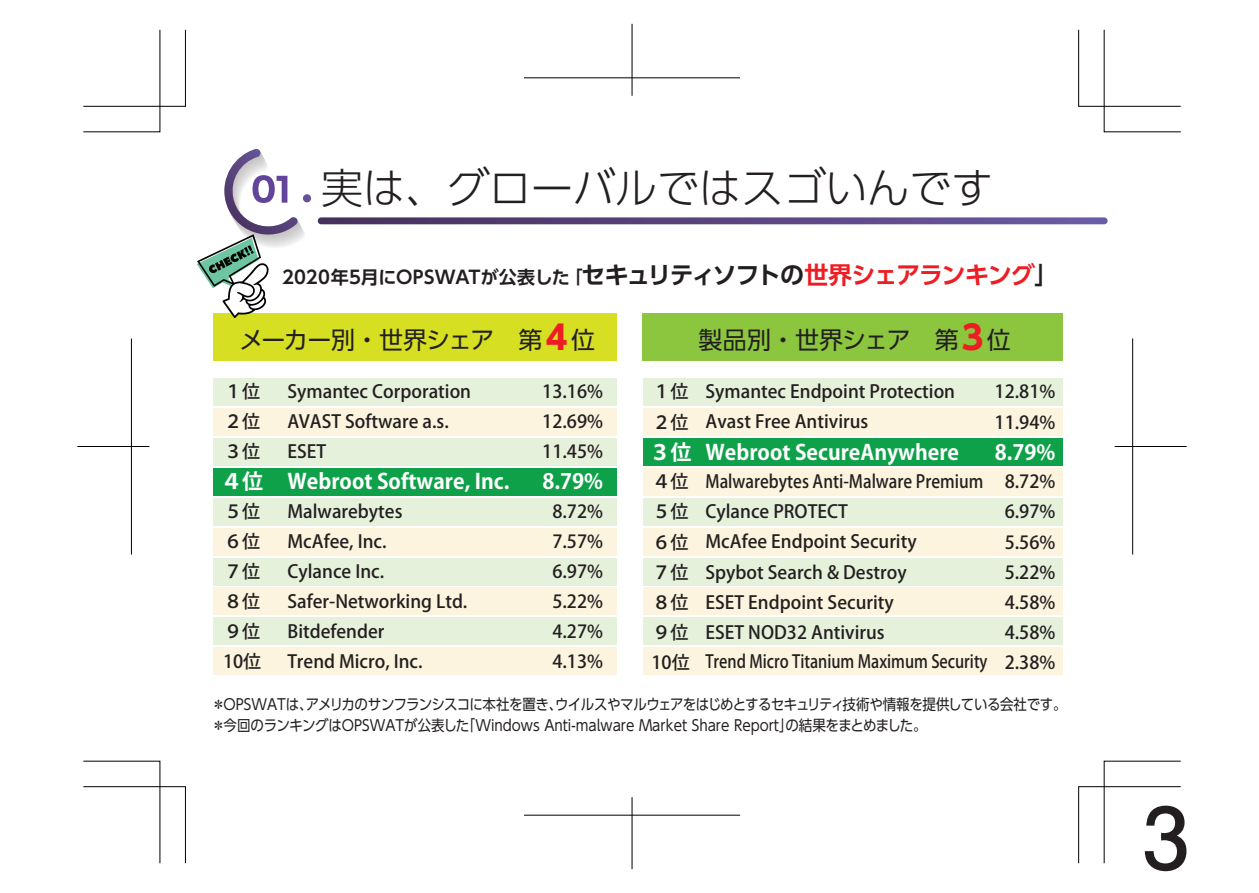
<style>
.page{position:relative;width:1259px;height:893px;background:#fff}
.page>*{position:absolute;margin:0;border:0;box-sizing:border-box;transform-origin:0 0}
.t1{font:300 42px "UD Shin Go Pro";color:#231f20}
.t2{font:24px "UD Shin Go Pro";letter-spacing:-.04em;color:#231f20}
.t3{font:700 21px "Koz Go Pr 6 N";color:#fff}
.t4{font:500 18px/30px "Koz Go Pr 6 N";color:#231f20;text-align:justify}
.t5{font:500 18px/30px "Koz Go Pr 6 N";color:#231f20;scale:.9 1}
.t6{font:700 18px "UD Shin Go Pro De";color:#231f20}
.t7{font:15px/21px "UD Shin Go Pro";letter-spacing:-.015em;color:#231f20;scale:.9 1}
.s1{font-size:24px}
.s2{font-size:24px;color:#ee1d23}
.s3{font-weight:700;font-size:33px;color:#ee1d23}
</style>
<div class="page">
<svg style="left:318px;top:217px;width:789px;height:7px;background:#634f86"></svg>
<div style="left:213px;top:408px;width:404px;height:27px;background:#fcf4de"></div>
<div style="left:213px;top:438px;width:404px;height:27px;background:#e6f1db"></div>
<div style="left:213px;top:468px;width:404px;height:27px;background:#0fa14a"></div>
<div style="left:213px;top:498px;width:404px;height:27px;background:#e6f1db"></div>
<div style="left:213px;top:528px;width:404px;height:27px;background:#fcf4de"></div>
<div style="left:213px;top:378px;width:404px;height:28px;background:#e6f1db"></div>
<div style="left:213px;top:618px;width:404px;height:27px;background:#e6f1db"></div>
<div style="left:213px;top:647px;width:404px;height:28px;background:#fcf4de"></div>
<div style="left:213px;top:558px;width:404px;height:27px;background:#e6f1db"></div>
<div style="left:213px;top:588px;width:404px;height:27px;background:#fcf4de"></div>
<div style="left:643px;top:408px;width:420px;height:27px;background:#fcf4de"></div>
<div style="left:643px;top:438px;width:420px;height:27px;background:#0fa14a"></div>
<div style="left:643px;top:468px;width:420px;height:27px;background:#fcf4de"></div>
<div style="left:643px;top:498px;width:420px;height:27px;background:#e6f1db"></div>
<div style="left:643px;top:528px;width:420px;height:27px;background:#fcf4de"></div>
<div style="left:643px;top:378px;width:420px;height:28px;background:#e6f1db"></div>
<div style="left:643px;top:618px;width:420px;height:27px;background:#e6f1db"></div>
<div style="left:643px;top:647px;width:420px;height:28px;background:#fcf4de"></div>
<div style="left:643px;top:558px;width:420px;height:27px;background:#e6f1db"></div>
<div style="left:643px;top:588px;width:420px;height:27px;background:#fcf4de"></div>
<div style="left:214px;top:313px;width:403px;height:48px;background:#d6df21"></div>
<div style="left:642px;top:313px;width:421px;height:48px;background:#8bc63e"></div>
<svg style="left:197px;top:149px;width:114px;height:169px"></svg>
<svg style="left:83px;top:760px;width:103px;height:104px"></svg>
<svg style="left:83px;top:29px;width:103px;height:104px"></svg>
<svg style="left:1078px;top:29px;width:103px;height:104px"></svg>
<hr style="left:77px;top:446px;width:72px;height:1px;background:#000">
<hr style="left:131px;top:338px;width:1px;height:216px;background:#000">
<hr style="left:1114px;top:446px;width:72px;height:1px;background:#000">
<hr style="left:1132px;top:338px;width:1px;height:216px;background:#000">
<hr style="left:524px;top:77px;width:216px;height:1px;background:#000">
<hr style="left:631px;top:24px;width:1px;height:72px;background:#000">
<hr style="left:524px;top:815px;width:216px;height:1px;background:#000">
<hr style="left:631px;top:797px;width:1px;height:72px;background:#000">
<svg style="left:1078px;top:760px;width:108px;height:111px"></svg>
<h1 class="t1" style="left:321px;top:154px;width:674px">実は、グローバルではスゴいんです</h1>
<p class="t6" style="left:282px;top:262px;width:778px">2020年5月にOPSWATが公表した「<span class="s1">セキュリティソフトの</span><span class="s2">世界シェアランキング</span><span class="s1">」</span></p>
<h2 class="t2" style="left:239px;top:320px;width:357px">メーカー別・世界シェア　第<span class="s3">４</span>位</h2>
<h2 class="t2" style="left:698px;top:320px;width:314px">製品別・世界シェア　第<span class="s3">３</span>位</h2>
<p class="t4" style="left:705px;top:377px;width:251px">Symantec Endpoint Protection<br>Avast Free Antivirus</p>
<p class="t3" style="left:705px;top:440px;width:255px">Webroot SecureAnywhere</p>
<p class="t5" style="left:705px;top:467px;width:315px">Malwarebytes Anti-Malware Premium<br>Cylance PROTECT<br>McAfee Endpoint Security<br>Spybot Search &amp; Destroy<br>ESET Endpoint Security<br>ESET NOD32 Antivirus<br>Trend Micro Titanium Maximum Security</p>
<p class="t4" style="left:224px;top:376px;width:37px">１位２位３位</p>
<p class="t3" style="left:221px;top:470px;width:43px">４位</p>
<p class="t4" style="left:223px;top:496px;width:40px">５位６位７位８位９位10位</p>
<p class="t4" style="left:652px;top:377px;width:37px">１位<br>２位</p>
<p class="t3" style="left:649px;top:440px;width:43px">３位</p>
<p class="t4" style="left:651px;top:467px;width:40px">４位５位６位７位８位９位10位</p>
<p class="t4" style="left:287px;top:376px;width:185px;text-align:left">Symantec Corporation<br>AVAST Software a.s.<br>ESET</p>
<p class="t3" style="left:287px;top:470px;width:223px">Webroot Software, Inc.</p>
<p class="t4" style="left:287px;top:496px;width:181px;text-align:left">Malwarebytes<br>McAfee, Inc.<br>Cylance Inc.<br>Safer-Networking Ltd.<br>Bitdefender<br>Trend Micro, Inc.</p>
<p class="t4" style="left:542px;top:376px;width:62px">13.16% 12.69% 11.45%</p>
<p class="t3" style="left:542px;top:470px;width:62px">8.79%</p>
<p class="t4" style="left:552px;top:496px;width:52px">8.72% 7.57% 6.97% 5.22% 4.27% 4.13%</p>
<p class="t4" style="left:994px;top:377px;width:62px">12.81%<br>11.94%</p>
<p class="t3" style="left:994px;top:440px;width:62px">8.79%</p>
<p class="t4" style="left:1004px;top:467px;width:52px">8.72% 6.97% 5.56% 5.22% 4.58% 4.58% 2.38%</p>
<p class="t7" style="left:212px;top:693px;width:951px">＊OPSWATは、アメリカのサンフランシスコに本社を置き、ウイルスやマルウェアをはじめとするセキュリティ技術や情報を提供している会社です。＊今回のランキングはOPSWATが公表した「Windows Anti-malware Market Share Report」の結果をまとめました。</p>
</div>
